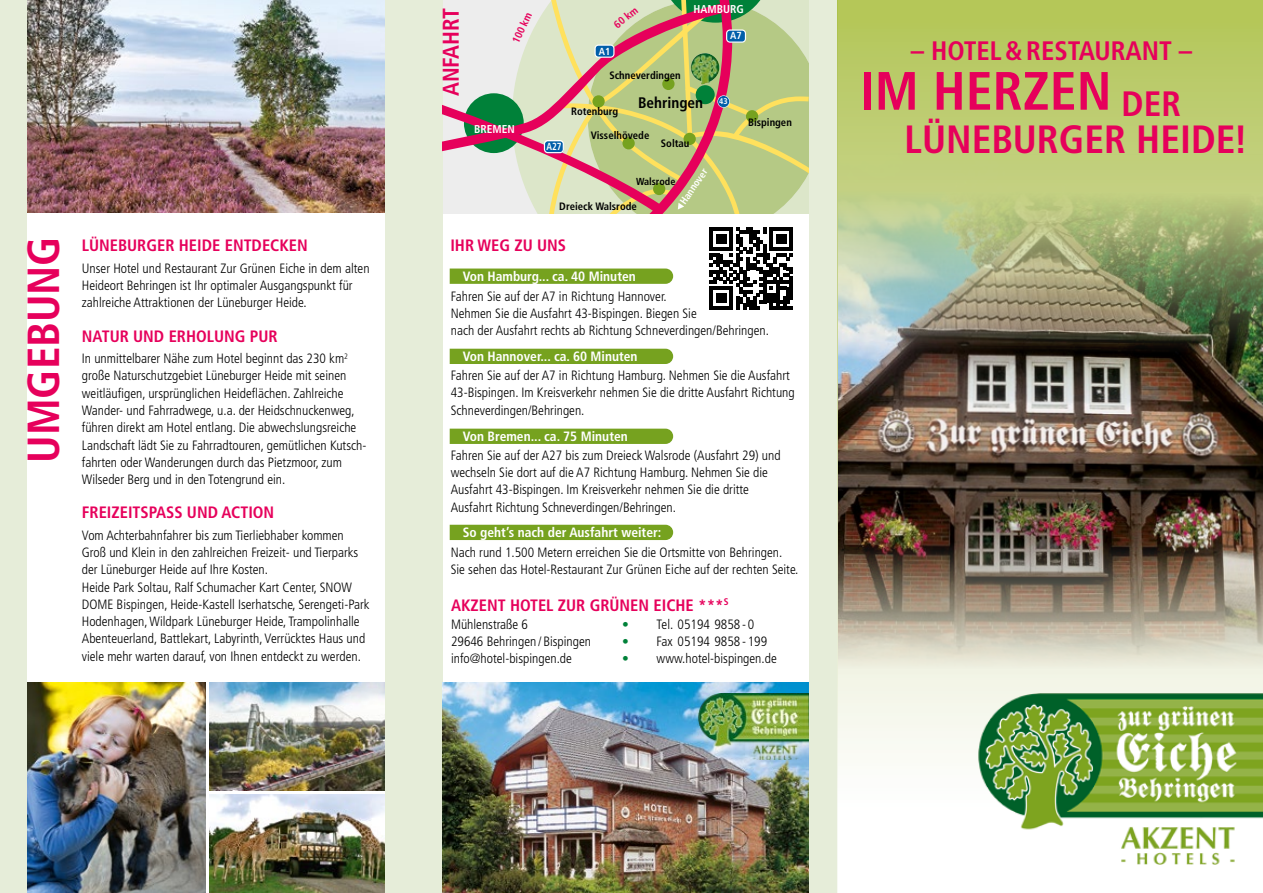
<style>
.page{position:relative;width:1263px;height:893px;background:#fff}
.page>*{position:absolute;margin:0;border:0;box-sizing:border-box;transform-origin:0 0}
.t1{font:700 condensed 54px "Frutiger";color:#e6005b}
.t2{font:700 condensed 45px "Frutiger";color:#e6005b}
.t3{font:700 condensed 39.45px "Frutiger";color:#e6005b}
.t4{font:700 condensed 26.7px "Frutiger";color:#e6005b}
.t5{font:700 condensed 22.8px "Frutiger";color:#e6005b}
.t6{font:700 condensed 16.5px "Frutiger";color:#e6005b}
.t7{font:700 condensed 15.3px "Frutiger";color:#000}
.t8{font:300 condensed 13.5px/17.2px "Frutiger";color:#000}
.t9{font:700 condensed 13.5px "Frutiger";color:#fff}
.t10{font:700 condensed 11.4px "Frutiger";color:#fff}
.t11{font:700 condensed 10.65px "Frutiger";color:#000}
.t12{font:700 condensed 10.65px "Frutiger";color:#e6005b}
.t13{font:700 condensed 10.2px "Frutiger";color:#000}
.t14{font:700 condensed 10.2px "Frutiger";color:#fff}
.t15{font:700 condensed 10.2px "Frutiger";color:#fff;scale:.9 1}
.t16{font:700 condensed 10.05px "Frutiger";color:#fff}
.t17{font:700 condensed 8.25px "Frutiger";color:#fff}
.s1{color:#008139}
</style>
<div class="page">
<div style="left:0;top:0;width:838px;height:893px;background:#e6edd9"></div>
<svg style="left:838px;top:0;width:425px;height:865px"></svg>
<img style="left:838px;top:152px;width:425px;height:522px">
<div style="left:28px;top:0;width:357px;height:893px;background:#fff"></div>
<img style="left:209px;top:682px;width:176px;height:109px">
<img style="left:209px;top:795px;width:176px;height:98px">
<img style="left:28px;top:682px;width:178px;height:211px">
<img style="left:976px;top:694px;width:287px;height:170px">
<div style="left:443px;top:0;width:366px;height:893px;background:#fff"></div>
<svg style="left:450px;top:269px;width:223px;height:15px"></svg>
<div style="left:450px;top:349px;width:223px;height:15px;background:#76a21f"></div>
<svg style="left:450px;top:429px;width:223px;height:15px"></svg>
<div style="left:450px;top:525px;width:223px;height:15px;background:#76a21f"></div>
<svg style="left:443px;top:0;width:366px;height:213px"></svg>
<img style="left:691px;top:53px;width:28px;height:31px">
<img style="left:28px;top:0;width:357px;height:213px">
<svg style="left:710px;top:227px;width:83px;height:83px"></svg>
<img style="left:443px;top:682px;width:366px;height:211px">
<img style="left:698px;top:694px;width:111px;height:65px">
<h2 class="t2" style="left:17px;top:463px;width:228px;rotate:-90deg">UMGEBUNG</h2>
<p class="t6" style="left:82px;top:236px;width:227px">LÜNEBURGER HEIDE ENTDECKEN</p>
<p class="t8" style="left:82px;top:260px;width:289px">Unser Hotel und Restaurant Zur Grünen Eiche in dem alten<br>Heideort Behringen ist Ihr optimaler Ausgangspunkt für zahlreiche Attraktionen der Lüneburger Heide.</p>
<p class="t6" style="left:82px;top:326px;width:197px">NATUR UND ERHOLUNG PUR</p>
<p class="t8" style="left:82px;top:350px;width:286px">In unmittelbarer Nähe zum Hotel beginnt das 230 km<sup>2 </sup>große Naturschutzgebiet Lüneburger Heide mit seinen weitläufigen, ursprünglichen Heideflächen. Zahlreiche Wander- und Fahrradwege, u.a. der Heidschnuckenweg, führen direkt am Hotel entlang. Die abwechslungsreiche Landschaft lädt Sie zu Fahrradtouren, gemütlichen Kutsch&shy;fahrten oder Wanderungen durch das Pietzmoor, zum Wilseder Berg und in den Totengrund ein.</p>
<p class="t6" style="left:82px;top:503px;width:194px">FREIZEITSPASS UND ACTION</p>
<p class="t8" style="left:82px;top:527px;width:289px">Vom Achterbahnfahrer bis zum Tierliebhaber kommen Groß und Klein in den zahlreichen Freizeit- und Tierparks der Lüneburger Heide auf Ihre Kosten.<br>Heide Park Soltau, Ralf Schumacher Kart Center, SNOW DOME Bispingen, Heide-Kastell Iserhatsche, Serengeti-Park Hodenhagen, Wildpark Lüneburger Heide, Trampolinhalle Abenteuerland, Battlekart, Labyrinth, Verrücktes Haus und viele mehr warten darauf, von Ihnen entdeckt zu werden.</p>
<h3 class="t5" style="left:437px;top:96px;width:90px;rotate:-90deg">ANFAHRT</h3>
<p class="t12" style="left:509px;top:40px;width:34px;rotate:-64deg">100 km</p>
<p class="t10" style="left:474px;top:123px;width:42px">BREMEN</p>
<p class="t12" style="left:611px;top:21px;width:29px;rotate:-39deg">60 km</p>
<p class="t14" style="left:599px;top:45px;width:13px">A1</p>
<p class="t10" style="left:693px;top:2px;width:52px">HAMBURG</p>
<p class="t14" style="left:730px;top:30px;width:13px">A7</p>
<p class="t11" style="left:609px;top:69px;width:73px">Schneverdingen</p>
<p class="t11" style="left:571px;top:104px;width:49px">Rotenburg</p>
<p class="t11" style="left:661px;top:137px;width:30px">Soltau</p>
<p class="t7" style="left:638px;top:93px;width:67px">Behringen</p>
<p class="t11" style="left:591px;top:129px;width:60px">Visselhövede</p>
<p class="t13" style="left:636px;top:175px;width:41px">Walsrode</p>
<p class="t11" style="left:559px;top:200px;width:79px">Dreieck Walsrode</p>
<p class="t15" style="left:546px;top:141px;width:18px">A27</p>
<p class="t16" style="left:677px;top:200px;width:42px;rotate:-56deg">Hannover</p>
<p class="t17" style="left:719px;top:97px;width:10px">43</p>
<p class="t11" style="left:748px;top:116px;width:45px">Bispingen</p>
<p class="t6" style="left:450px;top:236px;width:117px">IHR WEG ZU UNS</p>
<p class="t9" style="left:463px;top:268px;width:175px">Von Hamburg... ca. 40 Minuten</p>
<p class="t8" style="left:451px;top:287px;width:320px">Fahren Sie auf der A7 in Richtung Hannover.<br>Nehmen Sie die Ausfahrt 43-Bispingen. Biegen Sie<br>nach der Ausfahrt rechts ab Richtung Schneverdingen/Behringen.</p>
<p class="t9" style="left:463px;top:348px;width:176px">Von Hannover... ca. 60 Minuten</p>
<p class="t8" style="left:451px;top:367px;width:345px">Fahren Sie auf der A7 in Richtung Hamburg. Nehmen Sie die Ausfahrt<br>43-Bispingen. Im Kreisverkehr nehmen Sie die dritte Ausfahrt Richtung<br>Schneverdingen/Behringen.</p>
<p class="t9" style="left:463px;top:428px;width:167px">Von Bremen... ca. 75 Minuten</p>
<p class="t8" style="left:451px;top:447px;width:331px">Fahren Sie auf der A27 bis zum Dreieck Walsrode (Ausfahrt 29) und wechseln Sie dort auf die A7 Richtung Hamburg. Nehmen Sie die Ausfahrt 43-Bispingen. Im Kreisverkehr nehmen Sie die dritte Ausfahrt Richtung Schneverdingen/Behringen.</p>
<p class="t9" style="left:463px;top:525px;width:200px">So geht’s nach der Ausfahrt weiter:</p>
<p class="t8" style="left:451px;top:544px;width:349px">Nach rund 1.500 Metern erreichen Sie die Ortsmitte von Behringen.<br>Sie sehen das Hotel-Restaurant Zur Grünen Eiche auf der rechten Seite.</p>
<p class="t6" style="left:451px;top:595px;width:279px">AKZENT HOTEL ZUR GRÜNEN EICHE ***<sup>S</sup></p>
<p class="t8" style="left:451px;top:615px;width:78px">Mühlenstraße 6</p>
<p class="t8" style="left:622px;top:615px;width:134px"><span class="s1">•</span> Tel. 05194 9858 - 0</p>
<p class="t8" style="left:451px;top:633px;width:142px">29646 Behringen /Bispingen</p>
<p class="t8" style="left:622px;top:633px;width:147px"><span class="s1">•</span> Fax 05194 9858 - 199</p>
<p class="t8" style="left:451px;top:650px;width:122px">info@hotel-bispingen.de</p>
<p class="t8" style="left:622px;top:650px;width:156px"><span class="s1">•</span> www.hotel-bispingen.de</p>
<h3 class="t4" style="left:911px;top:35px;width:283px">– HOTEL&amp;RESTAURANT –</h3>
<h1 class="t1" style="left:860px;top:59px;width:323px">IM HERZEN <sub>DER</sub></h1>
<h3 class="t3" style="left:904px;top:116px;width:345px">LÜNEBURGER HEIDE!</h3>
</div>
